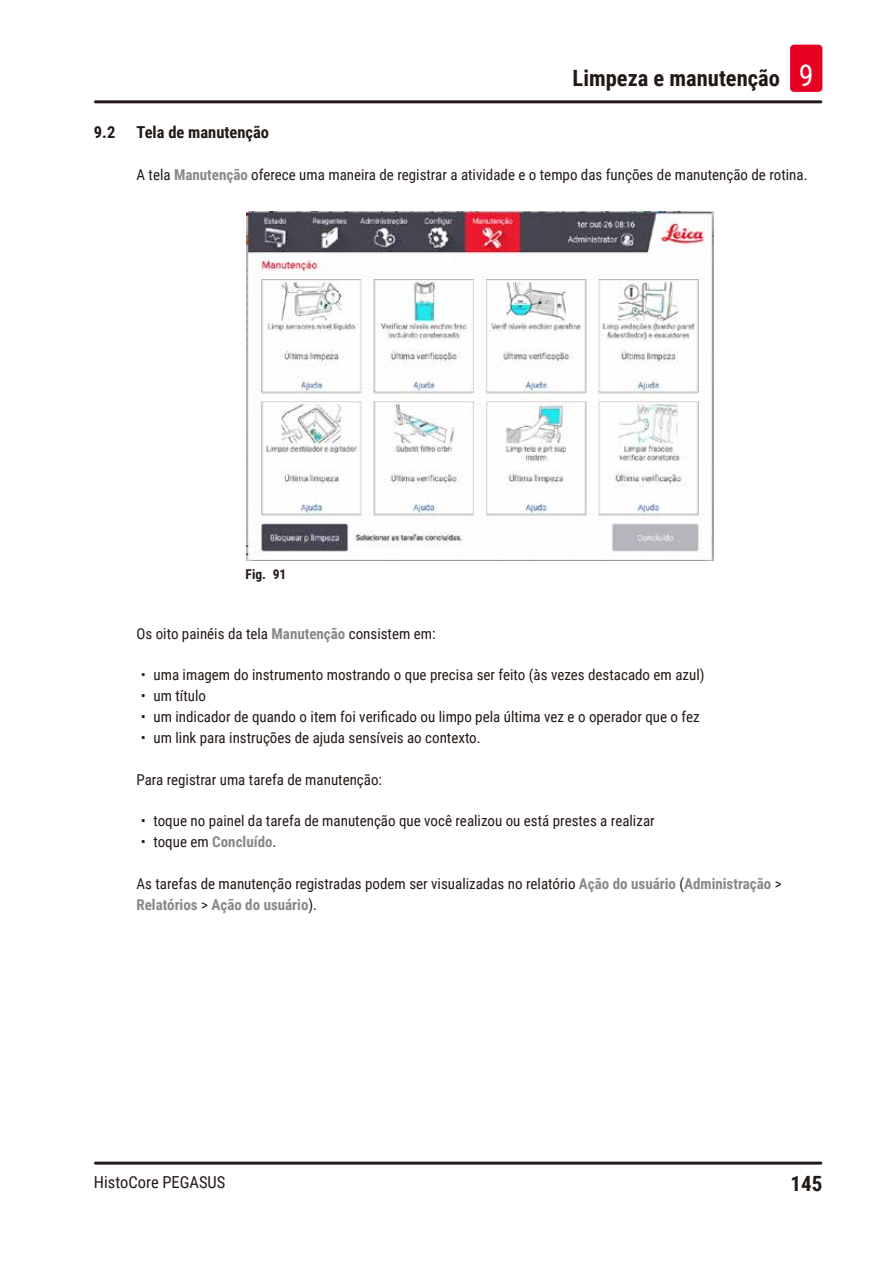
<style>
.page{position:relative;width:893px;height:1263px;background:#fff}
.page>*{position:absolute;margin:0;border:0;box-sizing:border-box;transform-origin:0 0}
.t1{font:700 22.5px "Roboto Condensed";color:#231916}
.t2{font:700 21px "Roboto Condensed";color:#231916}
.t3{font:700 16.5px "Roboto Condensed";color:#231916}
.t4{font:16.5px "Roboto Condensed";color:#231916}
.Description_text{font:15px/20.9px "Roboto Condensed";color:#231916}
.t5{font:700 13.5px "Roboto Condensed";color:#231916}
.s1{font-weight:400;font-size:30px;color:#fff}
.s2{font-weight:700;color:#898989}
</style>
<div class="page">
<hr style="left:95px;top:100px;width:726px;height:3px;background:#231916">
<hr style="left:95px;top:1161px;width:726px;height:3px;background:#231916">
<div style="left:790px;top:45px;width:32px;height:47px;background:#e60021;border-radius:4px"></div>
<img style="left:246px;top:212px;width:467px;height:349px">
<h1 class="t1" style="left:573px;top:63px;width:243px">Limpeza e manutenção <span class="s1">9</span></h1>
<p class="t3" style="left:94px;top:121px;width:23px">9.2</p>
<p class="t3" style="left:136px;top:121px;width:134px">Tela de manutenção</p>
<p class="Description_text" style="left:136px;top:164px;width:673px">A tela <span class="s2">Manutenção</span> oferece uma maneira de registrar a atividade e o tempo das funções de manutenção de rotina.</p>
<p class="t5" style="left:246px;top:565px;width:42px">Fig. 91</p>
<p class="Description_text" style="left:136px;top:622px;width:301px">Os oito painéis da tela <span class="s2">Manutenção</span> consistem em:</p>
<p class="Description_text" style="left:141px;top:664px;width:565px">• uma imagem do instrumento mostrando o que precisa ser feito (às vezes destacado em azul)</p>
<p class="Description_text" style="left:141px;top:685px;width:67px">• um título</p>
<p class="Description_text" style="left:141px;top:706px;width:561px">• um indicador de quando o item foi verificado ou limpo pela última vez e o operador que o fez</p>
<p class="Description_text" style="left:141px;top:727px;width:341px">• um link para instruções de ajuda sensíveis ao contexto.</p>
<p class="Description_text" style="left:136px;top:768px;width:247px">Para registrar uma tarefa de manutenção:</p>
<p class="Description_text" style="left:141px;top:810px;width:515px">• toque no painel da tarefa de manutenção que você realizou ou está prestes a realizar</p>
<p class="Description_text" style="left:141px;top:831px;width:137px">• toque em <span class="s2">Concluído</span>.</p>
<p class="Description_text" style="left:136px;top:872px;width:647px">As tarefas de manutenção registradas podem ser visualizadas no relatório <span class="s2">Ação do usuário</span> (<span class="s2">Administração</span> &gt;<br><span class="s2">Relatórios</span> &gt; <span class="s2">Ação do usuário</span>).</p>
<p class="t4" style="left:94px;top:1170px;width:133px">HistoCore PEGASUS</p>
<h2 class="t2" style="left:790px;top:1169px;width:33px">145</h2>
</div>
